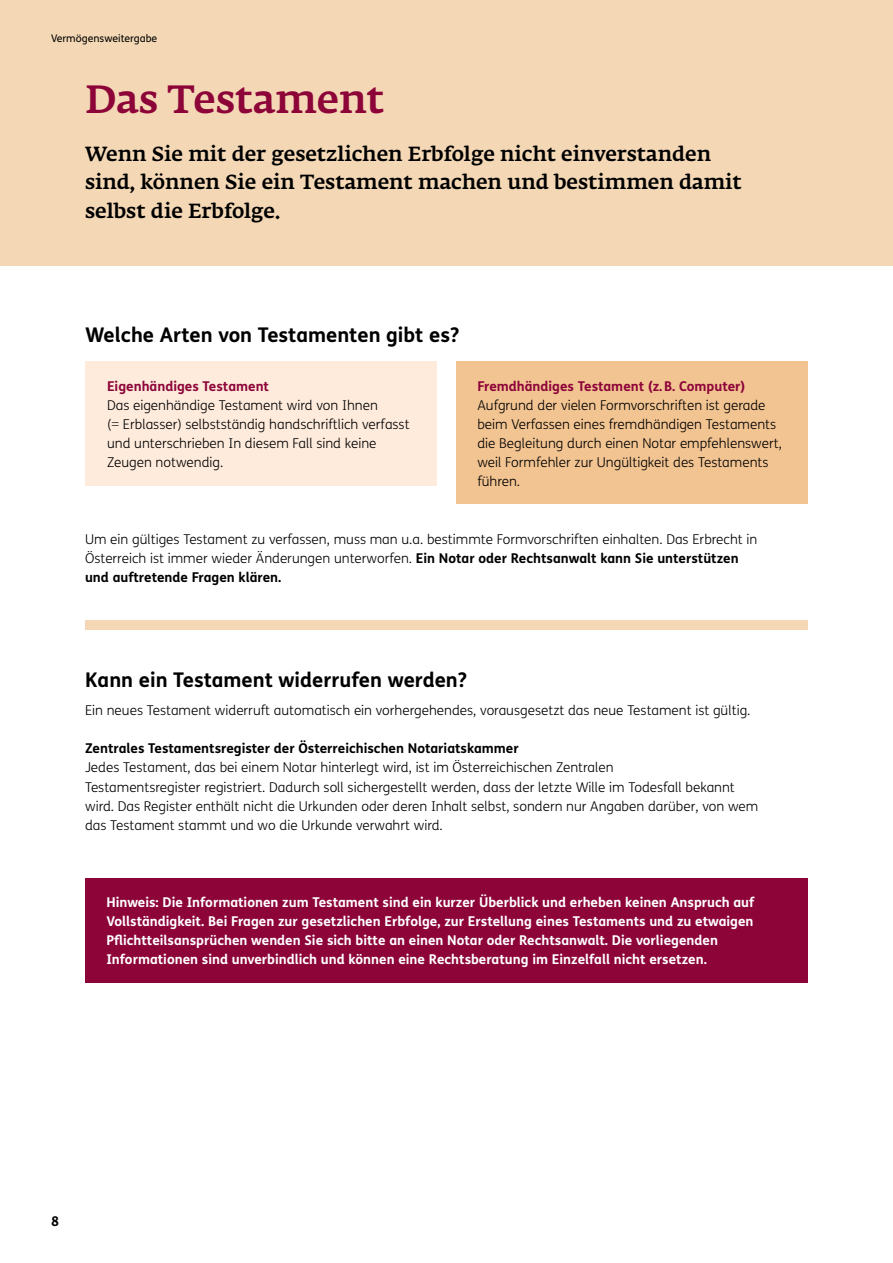
<style>
.page{position:relative;width:893px;height:1263px;background:#fff}
.page>*{position:absolute;margin:0;border:0;box-sizing:border-box;transform-origin:0 0}
.t1{font:500 39px "Fedra Serif A Pro";color:#8d0439}
.t2{font:500 20.25px/28.7px "Fedra Serif A Pro";color:#000}
.t3{font:700 20.25px "FS Me";color:#000}
.t4{font:300 13.5px/19.2px "FS Me";color:#000}
.t5{font:700 13.5px/19.2px "FS Me";color:#fff}
.t6{font:700 13.5px "FS Me";color:#000}
.t7{font:700 13.5px "FS Me";color:#8d0439}
.t8{font:10.5px "FS Me";color:#000}
.s1{font-weight:700}
</style>
<div class="page">
<div style="left:0;top:0;width:893px;height:266px;background:#f4d8b6"></div>
<hr style="left:892px;top:0;width:1px;height:1263px;background:#dadada">
<div style="left:85px;top:361px;width:352px;height:125px;background:#feebdc"></div>
<div style="left:456px;top:361px;width:352px;height:143px;background:#f2c492"></div>
<div style="left:85px;top:620px;width:723px;height:9px;background:#f4d8b6"></div>
<div style="left:85px;top:878px;width:723px;height:105px;background:#8d0439"></div>
<p class="t8" style="left:51px;top:31px;width:108px">Vermögensweitergabe</p>
<h1 class="t1" style="left:85px;top:76px;width:301px">Das Testament</h1>
<h2 class="t2" style="left:85px;top:139px;width:658px">Wenn Sie mit der gesetzlichen Erbfolge nicht einverstanden sind, können Sie ein Testament machen und bestimmen damit selbst die Erbfolge.</h2>
<h2 class="t3" style="left:85px;top:319px;width:376px">Welche Arten von Testamenten gibt es?</h2>
<p class="t7" style="left:107px;top:375px;width:164px">Eigenhändiges Testament</p>
<p class="t4" style="left:107px;top:395px;width:304px">Das eigenhändige Testament wird von Ihnen<br>(= Erblasser) selbstständig handschriftlich verfasst und unterschrieben In diesem Fall sind keine Zeugen notwendig.</p>
<p class="t7" style="left:477px;top:375px;width:269px">Fremdhändiges Testament (z.B. Computer)</p>
<p class="t4" style="left:477px;top:395px;width:306px">Aufgrund der vielen Formvorschriften ist gerade beim Verfassen eines fremdhändigen Testaments die Begleitung durch einen Notar empfehlenswert, weil Formfehler zur Ungültigkeit des Testaments führen.</p>
<p class="t4" style="left:85px;top:529px;width:674px">Um ein gültiges Testament zu verfassen, muss man u.a. bestimmte Formvorschriften einhalten. Das Erbrecht in<br>Österreich ist immer wieder Änderungen unterworfen. <span class="s1">Ein Notar oder Rechtsanwalt kann Sie unterstützen und auftretende Fragen klären.</span></p>
<h2 class="t3" style="left:85px;top:664px;width:384px">Kann ein Testament widerrufen werden?</h2>
<p class="t4" style="left:85px;top:700px;width:667px">Ein neues Testament widerruft automatisch ein vorhergehendes, vorausgesetzt das neue Testament ist gültig.</p>
<p class="t6" style="left:85px;top:738px;width:435px">Zentrales Testamentsregister der Österreichischen Notariatskammer</p>
<p class="t4" style="left:85px;top:758px;width:675px">Jedes Testament, das bei einem Notar hinterlegt wird, ist im Österreichischen Zentralen<br>Testamentsregister registriert. Dadurch soll sichergestellt werden, dass der letzte Wille im Todesfall bekannt wird. Das Register enthält nicht die Urkunden oder deren Inhalt selbst, sondern nur Angaben darüber, von wem das Testament stammt und wo die Urkunde verwahrt wird.</p>
<p class="t5" style="left:106px;top:892px;width:649px">Hinweis: Die Informationen zum Testament sind ein kurzer Überblick und erheben keinen Anspruch auf Vollständigkeit. Bei Fragen zur gesetzlichen Erbfolge, zur Erstellung eines Testaments und zu etwaigen Pflichtteilsansprüchen wenden Sie sich bitte an einen Notar oder Rechtsanwalt. Die vorliegenden Informationen sind unverbindlich und können eine Rechtsberatung im Einzelfall nicht ersetzen.</p>
<p class="t6" style="left:51px;top:1211px;width:9px">8</p>
</div>
